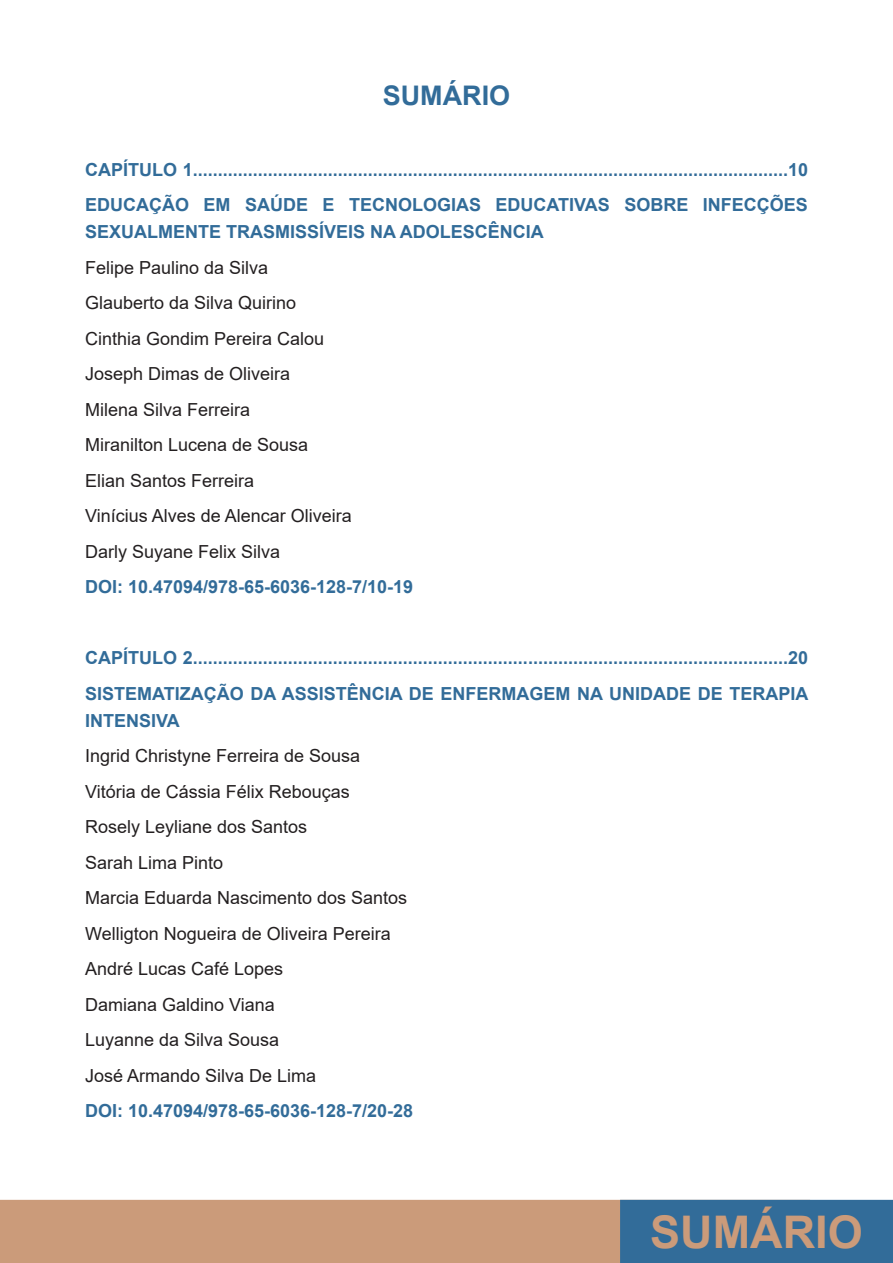
<style>
.page{position:relative;width:893px;height:1263px;background:#fff}
.page>*{position:absolute;margin:0;border:0;box-sizing:border-box;transform-origin:0 0}
.t1{font:700 45px "Arial";color:#cb9b7a}
.t2{font:700 27px "Arial";color:#326c99}
.t3{font:700 18px/27px "Arial";color:#326c99}
.t4{font:18px "Arial";color:#231f20}
</style>
<div class="page">
<div style="left:0;top:1200px;width:620px;height:63px;background:#cb9b7a"></div>
<div style="left:621px;top:1200px;width:271px;height:62px;background:#326c99"></div>
<div style="left:620px;top:1200px;width:273px;height:63px;border:2px solid #326c99"></div>
<p class="t2" style="left:383px;top:76px;width:129px">SUMÁRIO</p>
<p class="t3" style="left:85px;top:156px;width:725px">CAPÍTULO 1.......................................................................................................................10</p>
<p class="t3" style="left:85px;top:192px;width:724px">EDUCAÇÃO EM SAÚDE E TECNOLOGIAS EDUCATIVAS SOBRE INFECÇÕES<br>SEXUALMENTE TRASMISSÍVEIS NA ADOLESCÊNCIA</p>
<p class="t4" style="left:85px;top:255px;width:185px">Felipe Paulino da Silva</p>
<p class="t4" style="left:85px;top:290px;width:213px">Glauberto da Silva Quirino</p>
<p class="t4" style="left:85px;top:326px;width:241px">Cinthia Gondim Pereira Calou</p>
<p class="t4" style="left:85px;top:362px;width:207px">Joseph Dimas de Oliveira</p>
<p class="t4" style="left:85px;top:397px;width:167px">Milena Silva Ferreira</p>
<p class="t4" style="left:85px;top:433px;width:225px">Miranilton Lucena de Sousa</p>
<p class="t4" style="left:85px;top:468px;width:171px">Elian Santos Ferreira</p>
<p class="t4" style="left:85px;top:504px;width:268px">Vinícius Alves de Alencar Oliveira</p>
<p class="t4" style="left:85px;top:539px;width:197px">Darly Suyane Felix Silva</p>
<p class="t3" style="left:85px;top:574px;width:330px">DOI: 10.47094/978-65-6036-128-7/10-19</p>
<p class="t3" style="left:85px;top:645px;width:725px">CAPÍTULO 2.......................................................................................................................20</p>
<p class="t3" style="left:85px;top:680px;width:725px">SISTEMATIZAÇÃO DA ASSISTÊNCIA DE ENFERMAGEM NA UNIDADE DE TERAPIA<br>INTENSIVA</p>
<p class="t4" style="left:85px;top:744px;width:277px">Ingrid Christyne Ferreira de Sousa</p>
<p class="t4" style="left:85px;top:779px;width:266px">Vitória de Cássia Félix Rebouças</p>
<p class="t4" style="left:85px;top:815px;width:224px">Rosely Leyliane dos Santos</p>
<p class="t4" style="left:85px;top:850px;width:140px">Sarah Lima Pinto</p>
<p class="t4" style="left:85px;top:886px;width:324px">Marcia Eduarda Nascimento dos Santos</p>
<p class="t4" style="left:85px;top:921px;width:307px">Welligton Nogueira de Oliveira Pereira</p>
<p class="t4" style="left:85px;top:957px;width:200px">André Lucas Café Lopes</p>
<p class="t4" style="left:85px;top:992px;width:191px">Damiana Galdino Viana</p>
<p class="t4" style="left:85px;top:1028px;width:196px">Luyanne da Silva Sousa</p>
<p class="t4" style="left:85px;top:1063px;width:233px">José Armando Silva De Lima</p>
<p class="t3" style="left:85px;top:1098px;width:330px">DOI: 10.47094/978-65-6036-128-7/20-28</p>
<h1 class="t1" style="left:650px;top:1200px;width:214px">SUMÁRIO</h1>
</div>
